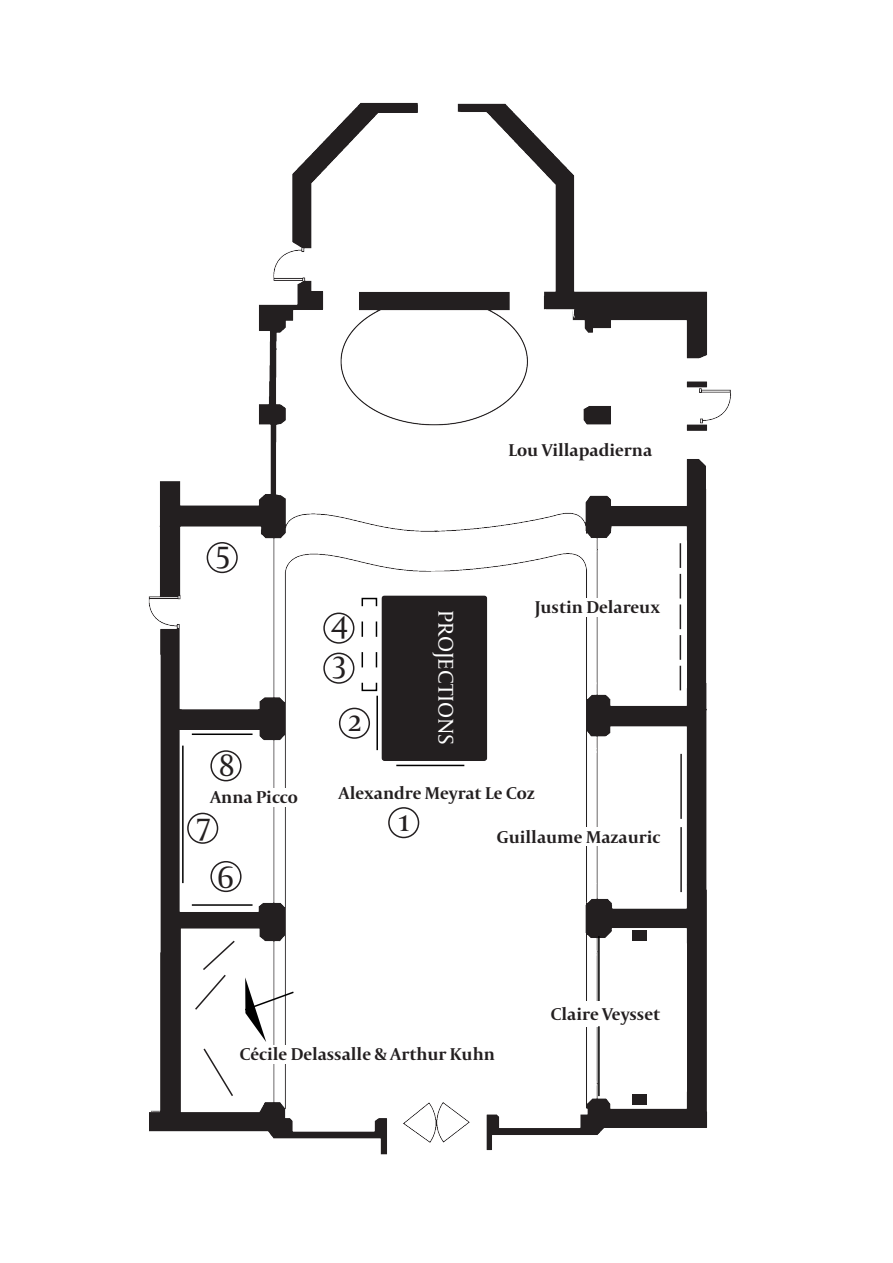
<style>
.page{position:relative;width:893px;height:1263px;background:#fff}
.page>*{position:absolute;margin:0;border:0;box-sizing:border-box;transform-origin:0 0}
.t1{font:33px "Capitolium 2";color:#231f20}
.t2{font:22.5px "Capitolium 2";color:#fff}
.t3{font:700 18px "Capitolium 2";color:#231f20}
</style>
<div class="page">
<img style="left:148px;top:102px;width:583px;height:1053px">
<div style="left:267px;top:788px;width:31px;height:18px;background:#fff"></div>
<div style="left:269px;top:1046px;width:32px;height:18px;background:#fff"></div>
<div style="left:576px;top:827px;width:32px;height:18px;background:#fff"></div>
<div style="left:576px;top:598px;width:32px;height:19px;background:#fff"></div>
<div style="left:582px;top:1001px;width:32px;height:25px;background:#fff"></div>
<svg style="left:202px;top:1047px;width:33px;height:51px"></svg>
<svg style="left:193px;top:939px;width:43px;height:72px"></svg>
<svg style="left:243px;top:977px;width:52px;height:65px"></svg>
<hr style="left:182px;top:746px;width:2px;height:137px;background:#000">
<hr style="left:192px;top:733px;width:61px;height:2px;background:#000">
<hr style="left:192px;top:904px;width:61px;height:2px;background:#000">
<hr style="left:598px;top:936px;width:2px;height:65px;background:#000">
<hr style="left:598px;top:1026px;width:2px;height:70px;background:#000">
<div style="left:632px;top:930px;width:14px;height:11px;background:#231f20"></div>
<div style="left:632px;top:1094px;width:14px;height:10px;background:#231f20"></div>
<hr style="left:680px;top:827px;width:2px;height:65px;background:#231f20">
<hr style="left:680px;top:754px;width:2px;height:65px;background:#231f20">
<svg style="left:680px;top:543px;width:1px;height:25px"></svg>
<svg style="left:680px;top:574px;width:1px;height:24px"></svg>
<svg style="left:680px;top:604px;width:1px;height:25px"></svg>
<svg style="left:680px;top:635px;width:1px;height:25px"></svg>
<svg style="left:680px;top:666px;width:1px;height:24px"></svg>
<svg style="left:361px;top:597px;width:17px;height:95px"></svg>
<hr style="left:376px;top:696px;width:2px;height:54px;background:#000">
<hr style="left:396px;top:765px;width:68px;height:1px;background:#000">
<div style="left:210px;top:861px;width:32px;height:31px;border:2px solid #231f20;border-radius:50%"></div>
<div style="left:388px;top:807px;width:31px;height:31px;border:2px solid #231f20;border-radius:50%"></div>
<div style="left:187px;top:813px;width:31px;height:31px;border:2px solid #231f20;border-radius:50%"></div>
<div style="left:339px;top:708px;width:31px;height:31px;border:2px solid #231f20;border-radius:50%"></div>
<div style="left:210px;top:750px;width:32px;height:31px;border:2px solid #231f20;border-radius:50%"></div>
<div style="left:323px;top:653px;width:31px;height:31px;border:2px solid #231f20;border-radius:50%"></div>
<div style="left:323px;top:612px;width:31px;height:32px;border:2px solid #231f20;border-radius:50%"></div>
<div style="left:207px;top:542px;width:31px;height:31px;border:2px solid #231f20;border-radius:50%"></div>
<h1 class="t1" style="left:216px;top:529px;width:16px">5</h1>
<h1 class="t1" style="left:218px;top:744px;width:18px">8</h1>
<h1 class="t1" style="left:331px;top:599px;width:19px">4</h1>
<h1 class="t1" style="left:333px;top:639px;width:15px">3</h1>
<h1 class="t1" style="left:348px;top:699px;width:16px">2</h1>
<p class="t3" style="left:508px;top:437px;width:145px">Lou Villapadierna</p>
<p class="t2" style="left:461px;top:610px;width:136px;rotate:90deg">PROJECTIONS</p>
<p class="t3" style="left:535px;top:595px;width:127px">Justin Delareux</p>
<p class="t3" style="left:210px;top:785px;width:89px">Anna Picco</p>
<p class="t3" style="left:339px;top:781px;width:197px">Alexandre Meyrat Le Coz</p>
<h1 class="t1" style="left:196px;top:802px;width:16px">7</h1>
<h1 class="t1" style="left:399px;top:798px;width:12px">1</h1>
<h1 class="t1" style="left:217px;top:855px;width:19px">6</h1>
<p class="t3" style="left:497px;top:825px;width:165px">Guillaume Mazauric</p>
<p class="t3" style="left:551px;top:1001px;width:111px">Claire Veysset</p>
<p class="t3" style="left:240px;top:1042px;width:257px">Cécile Delassalle &amp; Arthur Kuhn</p>
</div>
